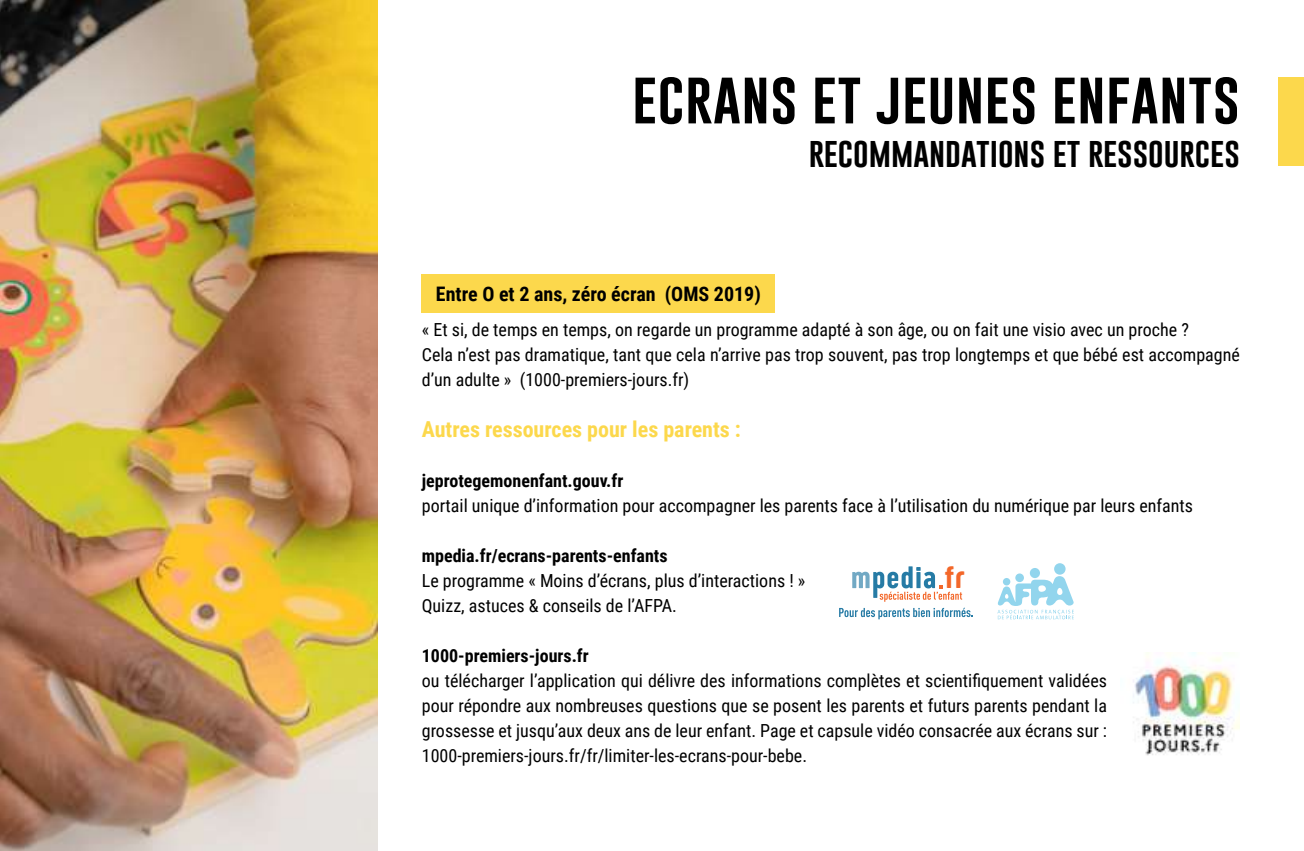
<style>
.page{position:relative;width:1304px;height:851px;background:#fff}
.page>*{position:absolute;margin:0;border:0;box-sizing:border-box;transform-origin:0 0}
.t1{font:54px "Gobold";letter-spacing:.01em;color:#000}
.t2{font:32.4px "Sugo Pro Classic Trial";color:#f36729}
.t3{font:30.8px "Gobold";color:#000}
.t4{font:700 22px "Roboto Condensed";color:#fcd84c}
.t5{font:700 20px "Roboto Condensed";color:#000}
.t6{font:18px/25px "Roboto Condensed";color:#000}
.t7{font:700 18px "Roboto Condensed";color:#000}
</style>
<div class="page">
<img style="left:0;top:0;width:377px;height:850px">
<div style="left:1279px;top:78px;width:25px;height:88px;background:#fcd84c"></div>
<div style="left:422px;top:274px;width:353px;height:38px;background:#fcd84c"></div>
<svg style="left:852px;top:566px;width:110px;height:35px"></svg>
<svg style="left:839px;top:607px;width:134px;height:12px"></svg>
<img style="left:1133px;top:652px;width:107px;height:104px">
<div style="left:1054px;top:563px;width:12px;height:11px;background:#92d5ed;border-radius:50%"></div>
<div style="left:1030px;top:568px;width:10px;height:10px;background:#92d5ed;border-radius:50%"></div>
<svg style="left:997px;top:576px;width:77px;height:43px"></svg>
<div style="left:1003px;top:578px;width:7px;height:7px;background:#92d5ed;border-radius:50%"></div>
<div style="left:1015px;top:573px;width:9px;height:9px;background:#92d5ed;border-radius:50%"></div>
<h1 class="t1" style="left:632px;top:63px;width:609px">ECRANS ET JEUNES ENFANTS</h1>
<h3 class="t3" style="left:809px;top:133px;width:432px">RECOMMANDATIONS ET RESSOURCES</h3>
<p class="t5" style="left:436px;top:279px;width:326px">Entre O et 2 ans, zéro écran (OMS 2019)</p>
<p class="t6" style="left:422px;top:317px;width:820px">« Et si, de temps en temps, on regarde un programme adapté à son âge, ou on fait une visio avec un proche ?<br>Cela n’est pas dramatique, tant que cela n’arrive pas trop souvent, pas trop longtemps et que bébé est accompagné d’un adulte » (1000-premiers-jours.fr)</p>
<p class="t4" style="left:422px;top:413px;width:321px">Autres ressources pour les parents :</p>
<p class="t7" style="left:422px;top:467px;width:203px">jeprotegemonenfant.gouv.fr</p>
<p class="t6" style="left:422px;top:492px;width:773px">portail unique d’information pour accompagner les parents face à l’utilisation du numérique par leurs enfants</p>
<p class="t7" style="left:422px;top:542px;width:247px">mpedia.fr/ecrans-parents-enfants</p>
<p class="t6" style="left:422px;top:567px;width:385px">Le programme « Moins d’écrans, plus d’interactions ! »<br>Quizz, astuces &amp; conseils de l’AFPA.</p>
<p class="t7" style="left:422px;top:642px;width:169px">1000-premiers-jours.fr</p>
<p class="t6" style="left:422px;top:667px;width:687px;text-align:justify">ou télécharger l’application qui délivre des informations complètes et scientifiquement validées pour répondre aux nombreuses questions que se posent les parents et futurs parents pendant la grossesse et jusqu’aux deux ans de leur enfant. Page et capsule vidéo consacrée aux écrans sur :<br>1000-premiers-jours.fr/fr/limiter-les-ecrans-pour-bebe.</p>
<h2 class="t2" style="left:945px;top:558px;width:21px">fr</h2>
</div>
